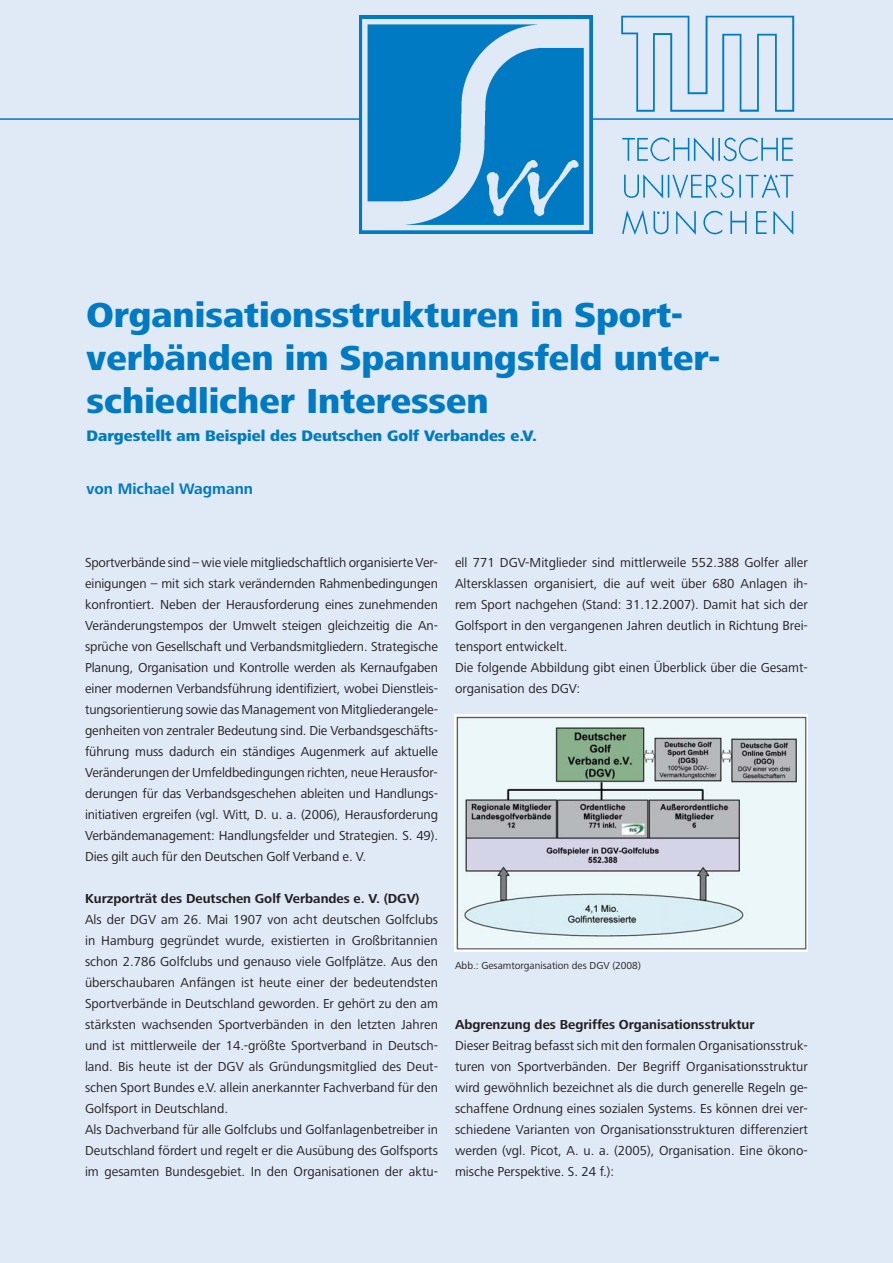
<style>
.page{position:relative;width:893px;height:1263px;background:#e0e9f6}
.page>*{position:absolute;margin:0;border:0;box-sizing:border-box;transform-origin:0 0}
.t1{font:800 36px/43.2px "Frutiger Next LT";color:#007ac2}
.t2{font:800 15.75px "Frutiger Next LT";color:#007ac2}
.t3{font:700 15.75px "Frutiger Next LT";color:#007ac2}
.t4{font:13.5px/21px "Frutiger Next LT";color:#231f20;text-align:justify}
.t5{font:700 13.5px "Frutiger Next LT";color:#231f20}
.t6{font:10.5px "Frutiger Next LT";color:#231f20}
</style>
<div class="page">
<hr style="left:0;top:118px;width:893px;height:2px;background:#007ac2">
<img style="left:360px;top:16px;width:232px;height:218px">
<img style="left:620px;top:15px;width:178px;height:220px">
<img style="left:455px;top:714px;width:353px;height:237px">
<h1 class="t1" style="left:87px;top:297px;width:635px">Organisationsstrukturen in Sport&shy;verbänden im Spannungsfeld unter&shy;schiedlicher Interessen</h1>
<p class="t2" style="left:87px;top:430px;width:452px">Dargestellt am Beispiel des Deutschen Golf Verbandes e.V.</p>
<p class="t3" style="left:87px;top:482px;width:168px">von Michael Wagmann</p>
<p class="t4" style="left:85px;top:553px;width:354px">Sportverbände sind – wie viele mitgliedschaftlich organisierte Ver&shy;einigungen – mit sich stark verändernden Rahmenbedingungen konfrontiert. Neben der Herausforderung eines zunehmenden Veränderungstempos der Umwelt steigen gleichzeitig die An&shy;sprüche von Gesellschaft und Verbandsmitgliedern. Strategische Planung, Organisation und Kontrolle werden als Kernaufgaben einer modernen Verbandsführung identifiziert, wobei Dienstleis&shy;tungsorientierung sowie das Management von Mitgliederangele&shy;genheiten von zentraler Bedeutung sind. Die Verbandsgeschäfts&shy;führung muss dadurch ein ständiges Augenmerk auf aktuelle Veränderungen der Umfeldbedingungen richten, neue Herausfor&shy;derungen für das Verbandsgeschehen ableiten und Handlungs&shy;initiativen ergreifen (vgl. Witt, D. u. a. (2006), Herausforderung Verbändemanagement: Handlungsfelder und Strategien. S. 49).<br>Dies gilt auch für den Deutschen Golf Verband e. V.</p>
<p class="t5" style="left:85px;top:893px;width:336px">Kurzporträt des Deutschen Golf Verbandes e. V. (DGV)</p>
<p class="t4" style="left:85px;top:910px;width:354px;text-align:left">Als der DGV am 26. Mai 1907 von acht deutschen Golfclubs in Hamburg gegründet wurde, existierten in Großbritannien schon 2.786 Golfclubs und genauso viele Golfplätze. Aus den überschaubaren Anfängen ist heute einer der bedeutendsten Sportverbände in Deutschland geworden. Er gehört zu den am stärksten wachsenden Sportverbänden in den letzten Jahren und ist mittlerweile der 14.-größte Sportverband in Deutsch&shy;land. Bis heute ist der DGV als Gründungsmitglied des Deut&shy;schen Sport Bundes e.V. allein anerkannter Fachverband für den Golfsport in Deutschland.<br>Als Dachverband für alle Golfclubs und Golfanlagenbetreiber in Deutschland fördert und regelt er die Ausübung des Golfsports im gesamten Bundesgebiet. In den Organisationen der aktu-</p>
<p class="t4" style="left:455px;top:553px;width:354px;text-align:left">ell 771 DGV-Mitglieder sind mittlerweile 552.388 Golfer aller Altersklassen organisiert, die auf weit über 680 Anlagen ih&shy;rem Sport nachgehen (Stand: 31.12.2007). Damit hat sich der Golfsport in den vergangenen Jahren deutlich in Richtung Brei&shy;tensport entwickelt.<br>Die folgende Abbildung gibt einen Überblick über die Gesamt&shy;organisation des DGV:</p>
<p class="t6" style="left:455px;top:962px;width:187px">Abb.: Gesamtorganisation des DGV (2008)</p>
<p class="t5" style="left:455px;top:1019px;width:301px">Abgrenzung des Begriffes Organisationsstruktur</p>
<p class="t4" style="left:455px;top:1036px;width:354px">Dieser Beitrag befasst sich mit den formalen Organisationsstruk&shy;turen von Sportverbänden. Der Begriff Organisationsstruktur wird gewöhnlich bezeichnet als die durch generelle Regeln ge&shy;schaffene Ordnung eines sozialen Systems. Es können drei ver&shy;schiedene Varianten von Organisationsstrukturen differenziert werden (vgl. Picot, A. u. a. (2005), Organisation. Eine ökono&shy;mische Perspektive. S. 24 f.):</p>
</div>
